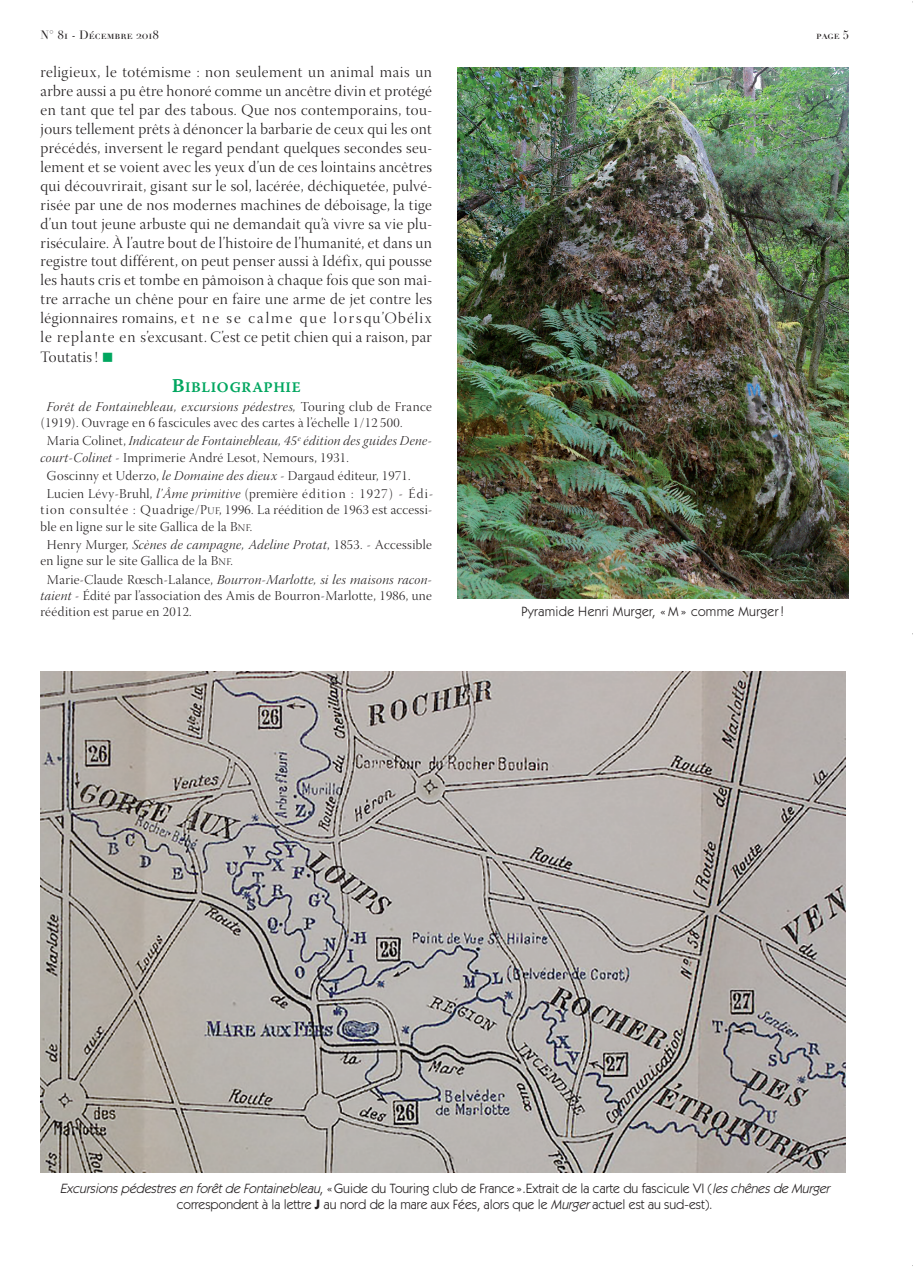
<style>
.page{position:relative;width:913px;height:1268px;background:#fff}
.page>*{position:absolute;margin:0;border:0;box-sizing:border-box;transform-origin:0 0}
.t1{font:15.75px/18.9px "Warnock Pro Light Disp";letter-spacing:.025em;color:#231f20;text-align:justify}
.t2{font:14.7px "Warnock Pro Semibold Capt";letter-spacing:.035em;color:#00a65f}
.t3{font:13.5px/18.3px "Warnock Pro Light Disp";letter-spacing:.025em;color:#231f20}
.t4{font:13.5px "Warnock Pro Light It Disp";letter-spacing:.025em;color:#231f20}
.t5{font:13.5px/16.2px "Itc Kabel";color:#231f20;text-align:center}
.t6{font:13.5px "Itc Kabel";letter-spacing:.025em;color:#231f20}
.t7{font:12px "Didot LH Roman SC";color:#231f20}
.s1{color:#00a65f}
.s2{font-size:19.5px}
.s3{font-family:"Warnock Pro Light Disp"}
.s4{font-family:"Warnock Pro Light It Disp"}
.s5{font-size:10.2px}
.s6{font-style:italic}
.s7{font-weight:700}
</style>
<div class="page">
<img style="left:41px;top:671px;width:804px;height:500px">
<img style="left:457px;top:67px;width:391px;height:531px">
<hr style="left:912px;top:612px;width:1px;height:42px;background:#000">
<p class="t7" style="left:41px;top:30px;width:120px">N° 81 - Décembre 2018</p>
<p class="t7" style="left:816px;top:30px;width:34px">page 5</p>
<p class="t1" style="left:41px;top:64px;width:393px">religieux, le totémisme : non seulement un animal mais un arbre aussi a pu être honoré comme un ancêtre divin et protégé en tant que tel par des tabous. Que nos contemporains, tou&shy;jours tellement prêts à dénoncer la barbarie de ceux qui les ont précédés, inversent le regard pendant quelques secondes seu&shy;lement et se voient avec les yeux d’un de ces lointains ancêtres qui découvrirait, gisant sur le sol, lacérée, déchiquetée, pulvé&shy;risée par une de nos modernes machines de déboisage, la tige d’un tout jeune arbuste qui ne demandait qu’à vivre sa vie plu&shy;riséculaire. À l’autre bout de l’histoire de l’humanité, et dans un registre tout différent, on peut penser aussi à Idéfix, qui pousse les hauts cris et tombe en pâmoison à chaque fois que son maî&shy;tre arrache un chêne pour en faire une arme de jet contre les légionnaires romains, et ne se calme que lorsqu’Obélix le replante en s’excusant. C’est ce petit chien qui a raison, par Toutatis ! <span class="s1">■</span></p>
<p class="t2" style="left:172px;top:381px;width:130px"><span class="s2">B</span>IBLIOGRAPHIE</p>
<p class="t4" style="left:47px;top:401px;width:386px">Forêt de Fontainebleau, excursions pédestres, <span class="s3">Touring club de France</span></p>
<p class="t3" style="left:41px;top:414px;width:363px">(1919). Ouvrage en 6 fascicules avec des cartes à l’échelle 1/12 500.</p>
<p class="t4" style="left:47px;top:435px;width:387px"><span class="s3">Maria Colinet,</span> Indicateur de Fontainebleau, 45<sup>e</sup> édition des guides Dene-</p>
<p class="t3" style="left:47px;top:449px;width:387px;text-indent:-6px"><span class="s4">court-Colinet -</span> Imprimerie André Lesot, Nemours, 1931.<br>Goscinny et Uderzo, <span class="s4">le Domaine des dieux</span> - Dargaud éditeur, 1971.<br>Lucien Lévy-Bruhl, <span class="s4">l’Âme primitive</span> (première édition : 1927) - Édi-</p>
<p class="t3" style="left:41px;top:503px;width:393px;line-height:16.2px">tion consultée : Quadrige/P<span class="s5">UF</span>, 1996. La réédition de 1963 est accessi&shy;ble en ligne sur le site Gallica de la B<span class="s5">NF</span>.</p>
<p class="t4" style="left:47px;top:539px;width:386px"><span class="s3">Henry Murger,</span> Scènes de campagne, Adeline Protat<span class="s3">, 1853. - Accessible</span></p>
<p class="t3" style="left:41px;top:552px;width:194px">en ligne sur le site Gallica de la B<span class="s5">NF</span>.</p>
<p class="t4" style="left:47px;top:573px;width:387px"><span class="s3">Marie-Claude Rœsch-Lalance,</span> Bourron-Marlotte, si les maisons racon-</p>
<p class="t3" style="left:41px;top:588px;width:393px;line-height:16.2px"><span class="s4">taient</span> - Édité par l’association des Amis de Bourron-Marlotte, 1986, une réédition est parue en 2012.</p>
<p class="t6" style="left:521px;top:606px;width:263px">Pyramide Henri Murger, « M » comme Murger !</p>
<p class="t5" style="left:60px;top:1180px;width:774px"><span class="s6">ExcursionspédestresenforêtdeFontainebleau</span>, «Guide du Touring club de France».Extrait de la carte du fascicule VI (<span class="s6">leschênesdeMurger </span>correspondent à la lettre <span class="s7">J</span> au nord de la mare aux Fées, alors que le <span class="s6">Murger</span>actuel est au sud-est).</p>
</div>
